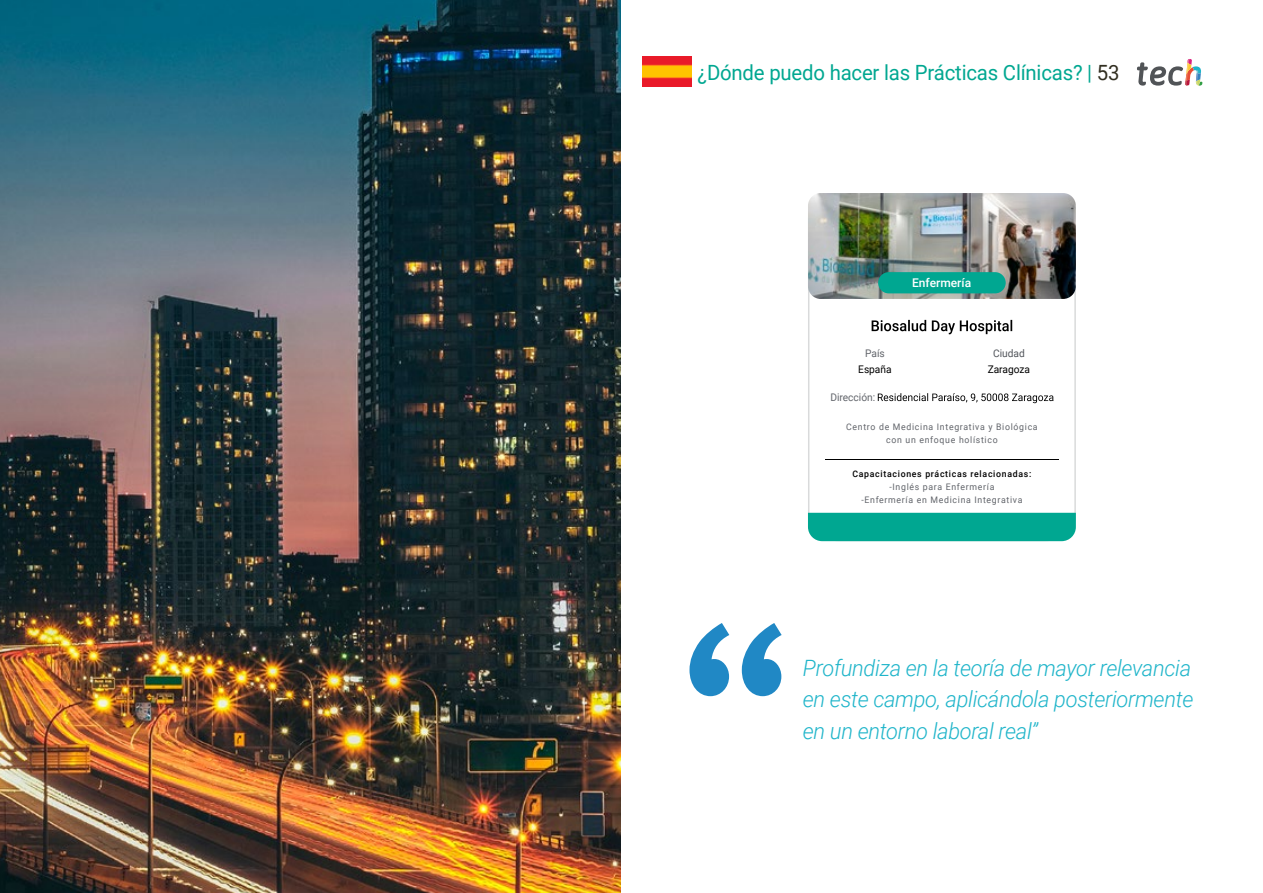
<style>
.page{position:relative;width:1263px;height:893px;background:#fff}
.page>*{position:absolute;margin:0;border:0;box-sizing:border-box;transform-origin:0 0}
.t1{font:italic 300 22.5px/31.5px "Roboto";letter-spacing:-.015em;color:#20b5ca;text-align:justify}
.t2{font:21px "Roboto";letter-spacing:-.01em;color:#00a791}
.t3{font:500 12px "Roboto";color:#fff}
.t4{font:10.5px "Roboto";color:#61646a}
.t5{font:10.5px "Roboto";color:#000}
.t6{font:10.5px "Roboto";color:#52555b}
.t7{font:9px/13.2px "Roboto";letter-spacing:.08em;color:#61646a;text-align:center}
.t8{font:500 9px "Roboto";letter-spacing:.08em;color:#000}
.s1{color:#312e20}
</style>
<div class="page">
<img style="left:0;top:0;width:621px;height:893px">
<svg style="left:1137px;top:59px;width:65px;height:27px"></svg>
<img style="left:642px;top:56px;width:49px;height:31px">
<svg style="left:808px;top:299px;width:268px;height:243px"></svg>
<img style="left:808px;top:193px;width:268px;height:106px">
<div style="left:878px;top:272px;width:128px;height:21px;background:#00a791;border-radius:11px"></div>
<div style="left:808px;top:513px;width:268px;height:28px;background:#00a791"></div>
<hr style="left:825px;top:459px;width:234px;height:1px;background:#000">
<svg style="left:872px;top:320px;width:140px;height:14px"></svg>
<svg style="left:878px;top:393px;width:175px;height:10px"></svg>
<svg style="left:689px;top:623px;width:93px;height:73px"></svg>
<h2 class="t2" style="left:697px;top:57px;width:423px">¿Dónde puedo hacer las Prácticas Clínicas? | <span class="s1">53</span></h2>
<h3 class="t3" style="left:912px;top:275px;width:60px">Enfermería</h3>
<p class="t4" style="left:865px;top:346px;width:21px">País</p>
<p class="t5" style="left:858px;top:362px;width:35px">España</p>
<p class="t4" style="left:830px;top:390px;width:46px">Dirección:</p>
<p class="t6" style="left:993px;top:346px;width:33px">Ciudad</p>
<p class="t5" style="left:988px;top:362px;width:44px">Zaragoza</p>
<p class="t7" style="left:846px;top:419px;width:193px">Centro de Medicina Integrativa y Biológica con un enfoque holístico</p>
<p class="t8" style="left:852px;top:467px;width:180px">Capacitaciones prácticas relacionadas:</p>
<p class="t7" style="left:861px;top:480px;width:163px">-Inglés para Enfermería<br>-Enfermería en Medicina Integrativa</p>
<h1 class="t1" style="left:803px;top:651px;width:392px">Profundiza en la teoría de mayor relevancia en este campo, aplicándola posteriormente en un entorno laboral real”</h1>
</div>
